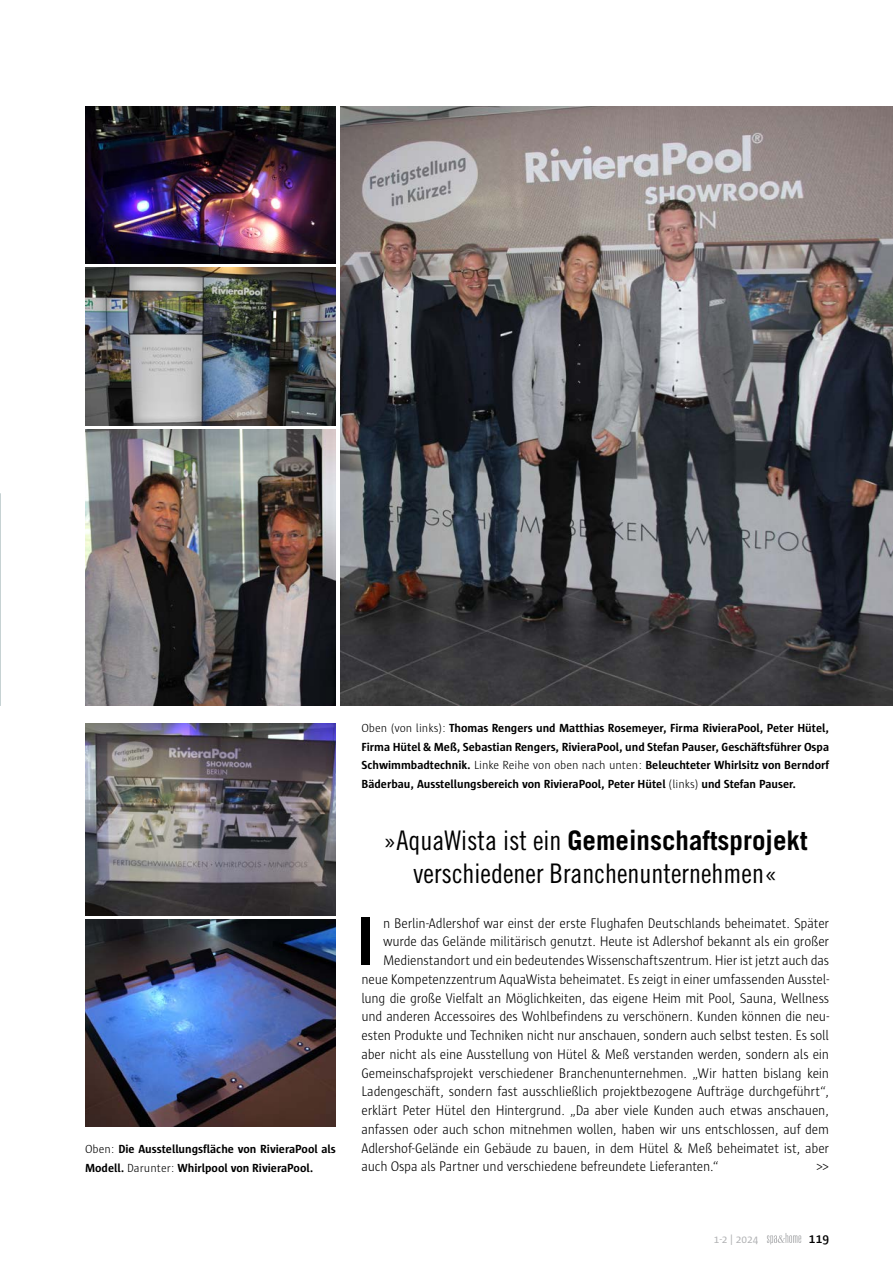
<style>
.page{position:relative;width:893px;height:1263px;background:#fff}
.page>*{position:absolute;margin:0;border:0;box-sizing:border-box;transform-origin:0 0}
.t1{font:700 66.15px "Trade Gothic";color:#000;scale:.95 1}
.t2{font:700 27px "Trade Gothic";color:#000}
.t3{font:27px "Trade Gothic Cond Eighteen";color:#000}
.t4{font:300 14.25px "Sun";letter-spacing:-.015em;color:#000;scale:.95 1}
.t5{font:600 13.5px "Sun";color:#000}
.t6{font:700 12px/18.8px "Sun";color:#000;text-align:justify}
.t7{font:11.25px "Sun";color:#b1b2b4}
.s1{font-weight:300}
.s2{font-family:"Trade Gothic Cond Eighteen";font-weight:400}
</style>
<div class="page">
<svg style="left:767px;top:1233px;width:34px;height:11px"></svg>
<img style="left:340px;top:106px;width:553px;height:600px">
<img style="left:85px;top:106px;width:251px;height:158px">
<img style="left:85px;top:268px;width:251px;height:157px">
<img style="left:85px;top:429px;width:251px;height:277px">
<img style="left:85px;top:723px;width:251px;height:192px">
<img style="left:85px;top:919px;width:251px;height:208px">
<p class="t6" style="left:85px;top:1140px;width:252px"><span class="s1">Oben:</span> Die Ausstellungsfläche von RivieraPool als<br>Modell. <span class="s1">Darunter:</span> Whirlpool von RivieraPool.</p>
<p class="t6" style="left:361px;top:719px;width:469px"><span class="s1">Oben (von links):</span> Thomas Rengers und Matthias Rosemeyer, Firma RivieraPool, Peter Hütel, Firma Hütel &amp; Meß, Sebastian Rengers, RivieraPool, und Stefan Pauser, Geschäftsführer Ospa Schwimmbadtechnik. <span class="s1">Linke Reihe von oben nach unten:</span> Beleuchteter Whirlsitz von Berndorf Bäderbau, Ausstellungsbereich von RivieraPool, Peter Hütel <span class="s1">(links)</span> und Stefan Pauser.</p>
<h2 class="t2" style="left:383px;top:830px;width:426px"><span class="s2">»AquaWista ist ein</span> Gemeinschaftsprojekt</h2>
<h2 class="t3" style="left:413px;top:864px;width:366px">verschiedener Branchenunternehmen«</h2>
<h1 class="t1" style="left:357px;top:915px;width:20px">I</h1>
<p class="t4" style="left:383px;top:917px;width:471px">n Berlin-Adlershof war einst der erste Flughafen Deutschlands beheimatet. Später</p>
<p class="t4" style="left:383px;top:936px;width:471px">wurde das Gelände militärisch genutzt. Heute ist Adlershof bekannt als ein großer</p>
<p class="t4" style="left:383px;top:955px;width:471px">Medienstandort und ein bedeutendes Wissenschaftszentrum. Hier ist jetzt auch das</p>
<p class="t4" style="left:361px;top:973px;width:494px">neue Kompetenzzentrum AquaWista beheimatet. Es zeigt in einer umfassenden Ausstel-</p>
<p class="t4" style="left:361px;top:992px;width:494px">lung die große Vielfalt an Möglichkeiten, das eigene Heim mit Pool, Sauna, Wellness</p>
<p class="t4" style="left:361px;top:1011px;width:494px">und anderen Accessoires des Wohlbefindens zu verschönern. Kunden können die neu-</p>
<p class="t4" style="left:361px;top:1030px;width:494px">esten Produkte und Techniken nicht nur anschauen, sondern auch selbst testen. Es soll</p>
<p class="t4" style="left:361px;top:1048px;width:494px">aber nicht als eine Ausstellung von Hütel &amp; Meß verstanden werden, sondern als ein</p>
<p class="t4" style="left:361px;top:1067px;width:494px">Gemeinschafsprojekt verschiedener Branchenunternehmen. „Wir hatten bislang kein</p>
<p class="t4" style="left:361px;top:1086px;width:494px">Ladengeschäft, sondern fast ausschließlich projektbezogene Aufträge durchgeführt“,</p>
<p class="t4" style="left:361px;top:1105px;width:494px">erklärt Peter Hütel den Hintergrund. „Da aber viele Kunden auch etwas anschauen,</p>
<p class="t4" style="left:361px;top:1123px;width:494px">anfassen oder auch schon mitnehmen wollen, haben wir uns entschlossen, auf dem</p>
<p class="t4" style="left:361px;top:1142px;width:494px">Adlershof-Gelände ein Gebäude zu bauen, in dem Hütel &amp; Meß beheimatet ist, aber</p>
<p class="t4" style="left:361px;top:1161px;width:378px">auch Ospa als Partner und verschiedene befreundete Lieferanten.“</p>
<p class="t4" style="left:816px;top:1161px;width:15px">&gt;&gt;</p>
<p class="t7" style="left:714px;top:1234px;width:46px">1-2 | 2024</p>
<p class="t5" style="left:809px;top:1232px;width:22px">119</p>
</div>
